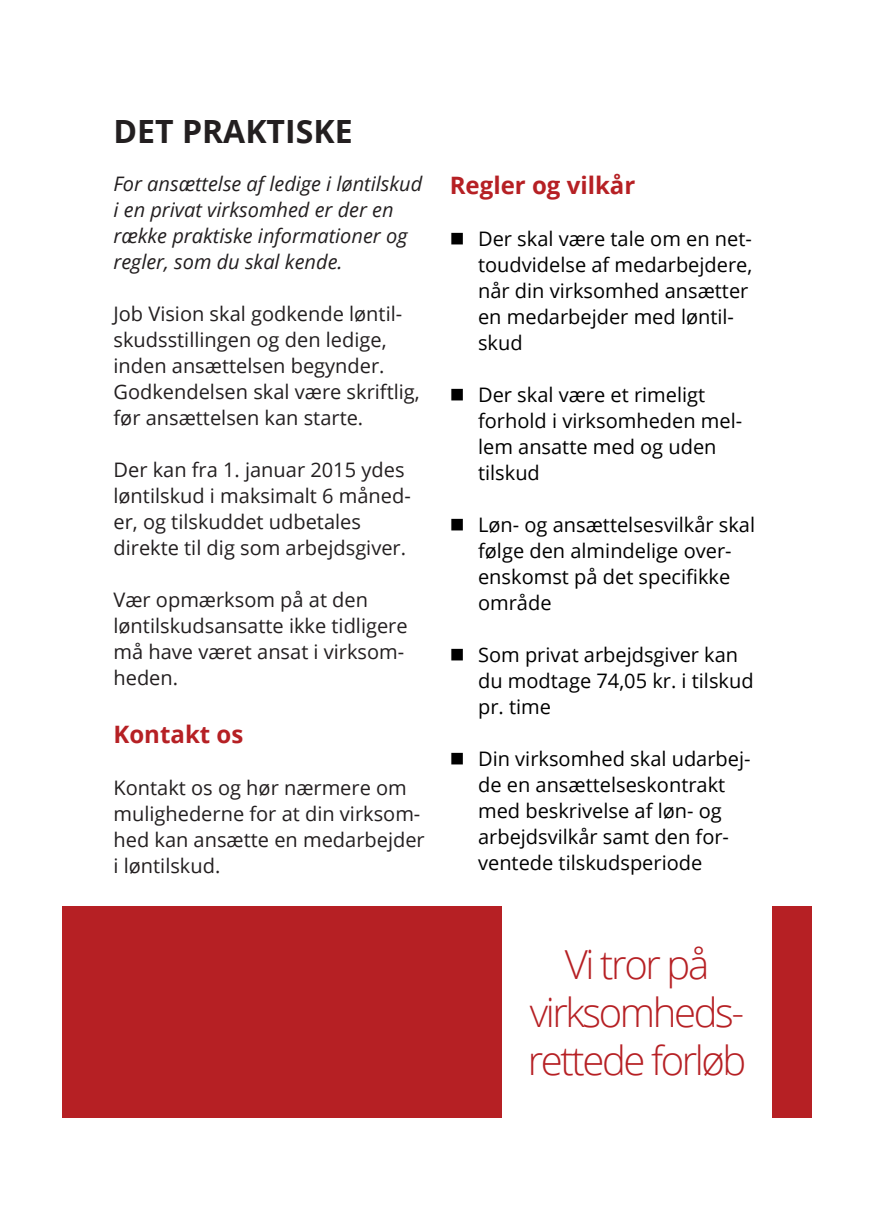
<style>
.page{position:relative;width:874px;height:1225px;background:#fff}
.page>*{position:absolute;margin:0;border:0;box-sizing:border-box;transform-origin:0 0}
.t1{font:300 40px/48px "Open Sans";letter-spacing:-.06em;color:#b62024;text-align:center}
.Overskrift_H1{font:700 32px "Open Sans";color:#231f20}
.Mellemrubrik{font:700 24px "Open Sans";color:#b62024}
.t2{font:20px/26px "Open Sans";color:#000}
.Brødtekst{font:20px/26px "Open Sans";color:#231f20}
.Mellemrubrik-2{font:italic 20px/26px "Open Sans";color:#231f20}
</style>
<div class="page">
<div style="left:62px;top:906px;width:439px;height:211px;background:#b62024"></div>
<div style="left:771px;top:906px;width:40px;height:211px;background:#b62024"></div>
<p class="Overskrift_H1" style="left:113px;top:108px;width:240px">DET PRAKTISKE</p>
<p class="Mellemrubrik-2" style="left:113px;top:170px;width:310px">For ansættelse af ledige i løntilskud i en privat virksomhed er der en række praktiske informationer og regler, som du skal kende.</p>
<p class="Brødtekst" style="left:113px;top:300px;width:307px">Job Vision skal godkende løntil&shy;skudsstillingen og den ledige, inden ansættelsen begynder.<br>Godkendelsen skal være skriftlig, før ansættelsen kan starte.</p>
<p class="Brødtekst" style="left:113px;top:456px;width:299px">Der kan fra 1. januar 2015 ydes løntilskud i maksimalt 6 måned&shy;er, og tilskuddet udbetales direkte til dig som arbejdsgiver.</p>
<p class="Brødtekst" style="left:113px;top:586px;width:295px">Vær opmærksom på at den løntilskudsansatte ikke tidligere må have været ansat i virksom&shy;heden.</p>
<p class="Mellemrubrik" style="left:113px;top:717px;width:131px">Kontakt os</p>
<p class="Brødtekst" style="left:113px;top:774px;width:312px">Kontakt os og hør nærmere om mulighederne for at din virksom&shy;hed kan ansætte en medarbejder i løntilskud.</p>
<p class="Mellemrubrik" style="left:449px;top:168px;width:187px">Regler og vilkår</p>
<p class="t2" style="left:478px;top:225px;width:276px;text-indent:-28px">■ Der skal være tale om en net&shy;toudvidelse af medarbejdere, når din virksomhed ansætter en medarbejder med løntil&shy;skud</p>
<p class="t2" style="left:478px;top:381px;width:265px;text-indent:-28px">■ Der skal være et rimeligt forhold i virksomheden mel&shy;lem ansatte med og uden tilskud</p>
<p class="t2" style="left:478px;top:511px;width:278px;text-indent:-28px">■ Løn- og ansættelsesvilkår skal følge den almindelige over&shy;enskomst på det specifikke område</p>
<p class="t2" style="left:478px;top:641px;width:277px;text-indent:-28px">■ Som privat arbejdsgiver kan du modtage 74,05 kr. i tilskud pr. time</p>
<p class="t2" style="left:478px;top:745px;width:274px;text-indent:-28px">■ Din virksomhed skal udarbej&shy;de en ansættelseskontrakt med beskrivelse af løn- og arbejdsvilkår samt den for&shy;ventede tilskudsperiode</p>
<p class="t1" style="left:527px;top:939px;width:220px">Vi tror på virksomheds&shy;rettede forløb</p>
</div>
